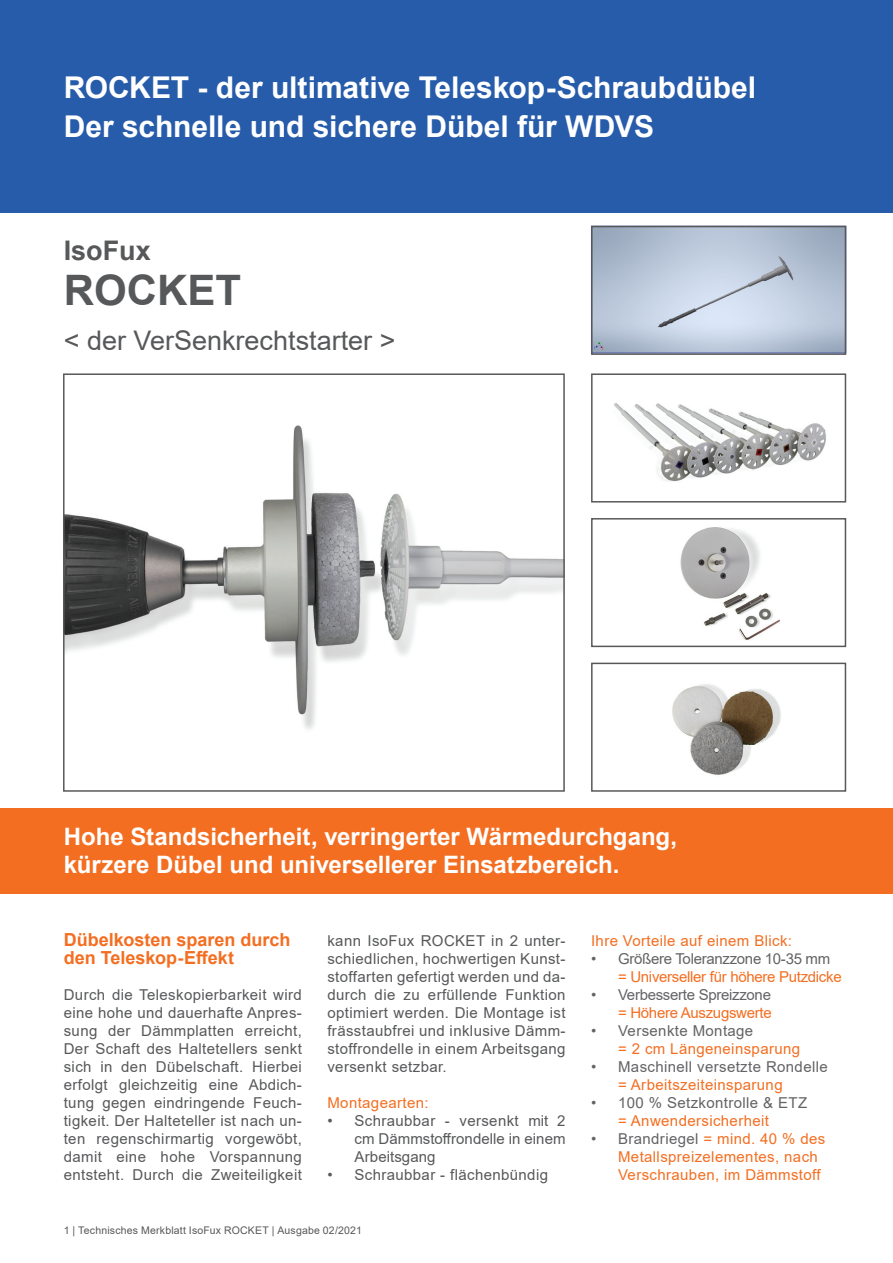
<style>
.page{position:relative;width:893px;height:1263px;background:#fff}
.page>*{position:absolute;margin:0;border:0;box-sizing:border-box;transform-origin:0 0}
.t1{font:700 42px "Arial";color:#57585a}
.ÜBERSCHRIFT_1{font:700 30px "Arial";letter-spacing:-.005em;color:#fff}
.t2{font:27px "Arial";color:#57585a}
.t3{font:700 27px "Arial";color:#57585a}
.ÜBERSCHRIFT_1-2{font:700 24px "Arial";color:#fff}
.FLIESSTEXT{font:700 18px/18px "Arial";color:#f36e21}
.Fliesstext_8pt{font:15px/18px "Arial";letter-spacing:.025em;color:#57585a;text-align:justify}
.Fliesstext_8pt-2{font:15px/18px "Arial";letter-spacing:.025em;color:#f36e21}
.t4{font:15px/18px "Arial";letter-spacing:.025em;color:#636366}
.Fliesstext_8pt-3{font:15px/18px "Arial";letter-spacing:-.02em;color:#f36e21}
.t5{font:15px/18px "Arial";letter-spacing:-.02em;color:#636366;text-align:right}
.t6{font:10.5px "Arial";letter-spacing:.015em;color:#57585a}
.s1{color:#636366}
.s2{color:#f36e21}
</style>
<div class="page">
<img style="left:594px;top:229px;width:249px;height:122px">
<div style="left:591px;top:226px;width:255px;height:129px;border:2px solid #58585a"></div>
<div style="left:0;top:808px;width:893px;height:85px;background:#f36e21"></div>
<div style="left:0;top:0;width:893px;height:213px;background:#275caa"></div>
<img style="left:614px;top:403px;width:212px;height:79px">
<div style="left:591px;top:373px;width:255px;height:129px;border:2px solid #58585a"></div>
<img style="left:680px;top:527px;width:100px;height:113px">
<div style="left:591px;top:518px;width:255px;height:129px;border:2px solid #58585a"></div>
<img style="left:672px;top:684px;width:109px;height:91px">
<div style="left:591px;top:663px;width:255px;height:129px;border:2px solid #58585a"></div>
<img style="left:66px;top:425px;width:496px;height:304px">
<div style="left:63px;top:373px;width:502px;height:419px;border:2px solid #58585a"></div>
<p class="ÜBERSCHRIFT_1" style="left:64px;top:66px;width:694px">ROCKET - der ultimative Teleskop-Schraubdübel</p>
<p class="ÜBERSCHRIFT_1" style="left:64px;top:105px;width:592px">Der schnelle und sichere Dübel für WDVS</p>
<p class="t3" style="left:64px;top:232px;width:89px">IsoFux</p>
<p class="t1" style="left:64px;top:261px;width:179px">ROCKET</p>
<p class="t2" style="left:64px;top:322px;width:333px">&lt; der VerSenkrechtstarter &gt;</p>
<p class="ÜBERSCHRIFT_1-2" style="left:64px;top:820px;width:615px">Hohe Standsicherheit, verringerter Wärmedurchgang,</p>
<p class="ÜBERSCHRIFT_1-2" style="left:64px;top:848px;width:557px">kürzere Dübel und universellerer Einsatzbereich.</p>
<p class="FLIESSTEXT" style="left:64px;top:931px;width:228px">Dübelkosten sparen durch den Teleskop-Effekt</p>
<p class="Fliesstext_8pt" style="left:64px;top:985px;width:240px">Durch die Teleskopierbarkeit wird eine hohe und dauerhafte Anpres&shy;sung der Dämmplatten erreicht, Der Schaft des Haltetellers senkt sich in den Dübelschaft. Hierbei erfolgt gleichzeitig eine Abdich&shy;tung gegen eindringende Feuch&shy;tigkeit. Der Halteteller ist nach un&shy;ten regenschirmartig vorgewöbt, damit eine hohe Vorspannung entsteht. Durch die Zweiteiligkeit</p>
<p class="Fliesstext_8pt" style="left:327px;top:931px;width:240px">kann IsoFux ROCKET in 2 unter&shy;schiedlichen, hochwertigen Kunst&shy;stoffarten gefertigt werden und da&shy;durch die zu erfüllende Funktion optimiert werden. Die Montage ist frässtaubfrei und inklusive Dämm&shy;stoffrondelle in einem Arbeitsgang versenkt setzbar.</p>
<p class="Fliesstext_8pt-2" style="left:327px;top:1093px;width:103px">Montagearten:</p>
<p class="Fliesstext_8pt" style="left:354px;top:1111px;width:213px;text-indent:-27px">• Schraubbar - versenkt mit 2 cm Dämmstoffrondelle in einem Arbeitsgang</p>
<p class="Fliesstext_8pt" style="left:327px;top:1165px;width:222px">• Schraubbar - flächenbündig</p>
<p class="t6" style="left:64px;top:1223px;width:300px">1 | Technisches Merkblatt IsoFux ROCKET | Ausgabe 02/2021</p>
<p class="Fliesstext_8pt-2" style="left:591px;top:931px;width:202px">Ihre Vorteile auf einem Blick:</p>
<p class="Fliesstext_8pt-3" style="left:618px;top:949px;width:225px;text-indent:-27px"><span class="s1">• Größere Toleranzzone 10-35 mm </span>= Universeller für höhere Putzdicke</p>
<p class="t5" style="left:591px;top:985px;width:182px">• Verbesserte Spreizzone <span class="s2">= Höhere Auszugswerte</span></p>
<p class="Fliesstext_8pt-2" style="left:618px;top:1021px;width:184px;text-indent:-27px"><span class="s1">• Versenkte Montage<br></span>= 2 cm Längeneinsparung</p>
<p class="t4" style="left:618px;top:1057px;width:211px;text-indent:-27px">• Maschinell versetzte Rondelle <span class="s2">= Arbeitszeiteinsparung</span></p>
<p class="t4" style="left:618px;top:1093px;width:191px;text-indent:-27px">• 100 % Setzkontrolle &amp; ETZ <span class="s2">= Anwendersicherheit</span></p>
<p class="Fliesstext_8pt-2" style="left:618px;top:1129px;width:209px;text-indent:-27px"><span class="s1">• Brandriegel</span> = mind. 40 % des<br>Metallspreizelementes, nach<br>Verschrauben, im Dämmstoff</p>
</div>
